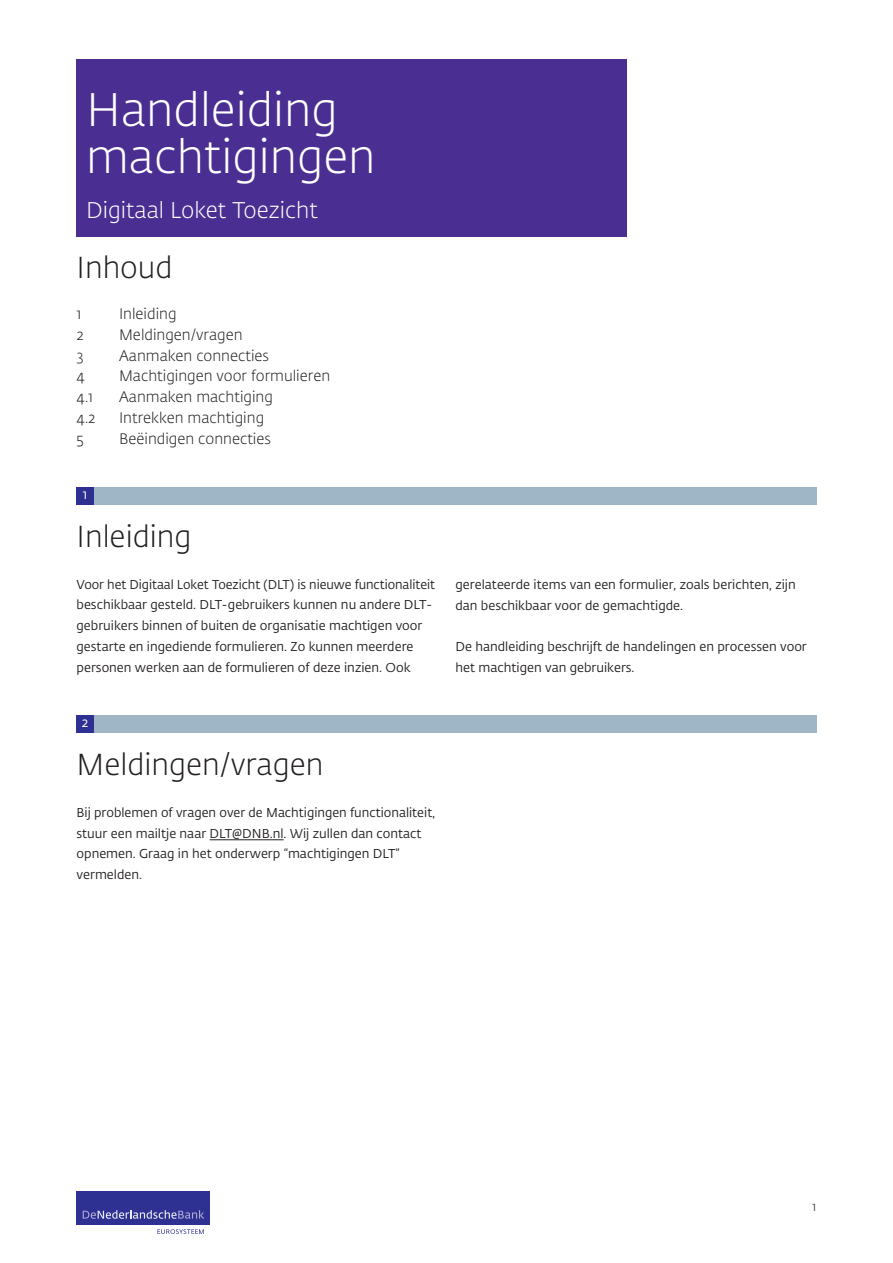
<style>
.page{position:relative;width:893px;height:1263px;background:#fff}
.page>*{position:absolute;margin:0;border:0;box-sizing:border-box;transform-origin:0 0}
.t1{font:300 46.5px/46.5px "DNB Fedra";color:#fff}
.t2{font:300 30px "DNB Fedra";color:#231f20}
.t3{font:300 22.5px "DNB Fedra";color:#fff}
.t4{font:300 15px "DNB Fedra";color:#231f20}
.t5{font:13.5px "DNB Fedra";color:#fff}
.t6{font:12.75px/20.7px "DNB Fedra";color:#231f20}
.t7{font:300 12.75px "DNB Fedra";color:#231f20}
</style>
<div class="page">
<div style="left:77px;top:59px;width:550px;height:177px;background:#4a2e92"></div>
<div style="left:77px;top:1191px;width:133px;height:34px;background:#2e3092"></div>
<svg style="left:157px;top:1229px;width:47px;height:5px"></svg>
<svg style="left:83px;top:1210px;width:121px;height:9px"></svg>
<div style="left:77px;top:487px;width:739px;height:17px;background:#9fb6c6"></div>
<div style="left:77px;top:487px;width:17px;height:17px;background:#2e3092"></div>
<div style="left:77px;top:715px;width:739px;height:17px;background:#9fb6c6"></div>
<div style="left:77px;top:715px;width:17px;height:17px;background:#2e3092"></div>
<hr style="left:210px;top:839px;width:74px;height:1px;background:#231f20">
<h1 class="t1" style="left:86px;top:88px;width:291px">Handleiding machtigingen</h1>
<h3 class="t3" style="left:86px;top:197px;width:233px">Digitaal Loket Toezicht</h3>
<h2 class="t2" style="left:77px;top:249px;width:97px">Inhoud</h2>
<p class="t4" style="left:77px;top:305px;width:6px">1</p>
<p class="t4" style="left:119px;top:305px;width:59px">Inleiding</p>
<p class="t4" style="left:77px;top:326px;width:9px">2</p>
<p class="t4" style="left:119px;top:326px;width:125px">Meldingen/vragen</p>
<p class="t4" style="left:77px;top:346px;width:9px">3</p>
<p class="t4" style="left:119px;top:346px;width:152px">Aanmaken connecties</p>
<p class="t4" style="left:77px;top:367px;width:10px">4</p>
<p class="t4" style="left:119px;top:367px;width:213px">Machtigingen voor formulieren</p>
<p class="t4" style="left:77px;top:388px;width:18px">4.1</p>
<p class="t4" style="left:119px;top:388px;width:155px">Aanmaken machtiging</p>
<p class="t4" style="left:77px;top:409px;width:21px">4.2</p>
<p class="t4" style="left:119px;top:409px;width:147px">Intrekken machtiging</p>
<p class="t4" style="left:77px;top:429px;width:9px">5</p>
<p class="t4" style="left:119px;top:429px;width:153px">Beëindigen connecties</p>
<p class="t5" style="left:83px;top:486px;width:6px">1</p>
<h2 class="t2" style="left:77px;top:519px;width:116px">Inleiding</h2>
<p class="t6" style="left:77px;top:574px;width:360px">Voor het Digitaal Loket Toezicht (DLT) is nieuwe functionaliteit beschikbaar gesteld. DLT-gebruikers kunnen nu andere DLT&shy;gebruikers binnen of buiten de organisatie machtigen voor gestarte en ingediende formulieren. Zo kunnen meerdere personen werken aan de formulieren of deze inzien. Ook</p>
<p class="t6" style="left:455px;top:574px;width:342px">gerelateerde items van een formulier, zoals berichten, zijn dan beschikbaar voor de gemachtigde.</p>
<p class="t6" style="left:455px;top:636px;width:353px">De handleiding beschrijft de handelingen en processen voor het machtigen van gebruikers.</p>
<p class="t5" style="left:82px;top:714px;width:8px">2</p>
<h2 class="t2" style="left:77px;top:747px;width:248px">Meldingen/vragen</h2>
<p class="t6" style="left:77px;top:802px;width:360px">Bij problemen of vragen over de Machtigingen functionaliteit, stuur een mailtje naar DLT@DNB.nl. Wij zullen dan contact opnemen. Graag in het onderwerp “machtigingen DLT” vermelden.</p>
<p class="t7" style="left:812px;top:1198px;width:6px">1</p>
</div>
